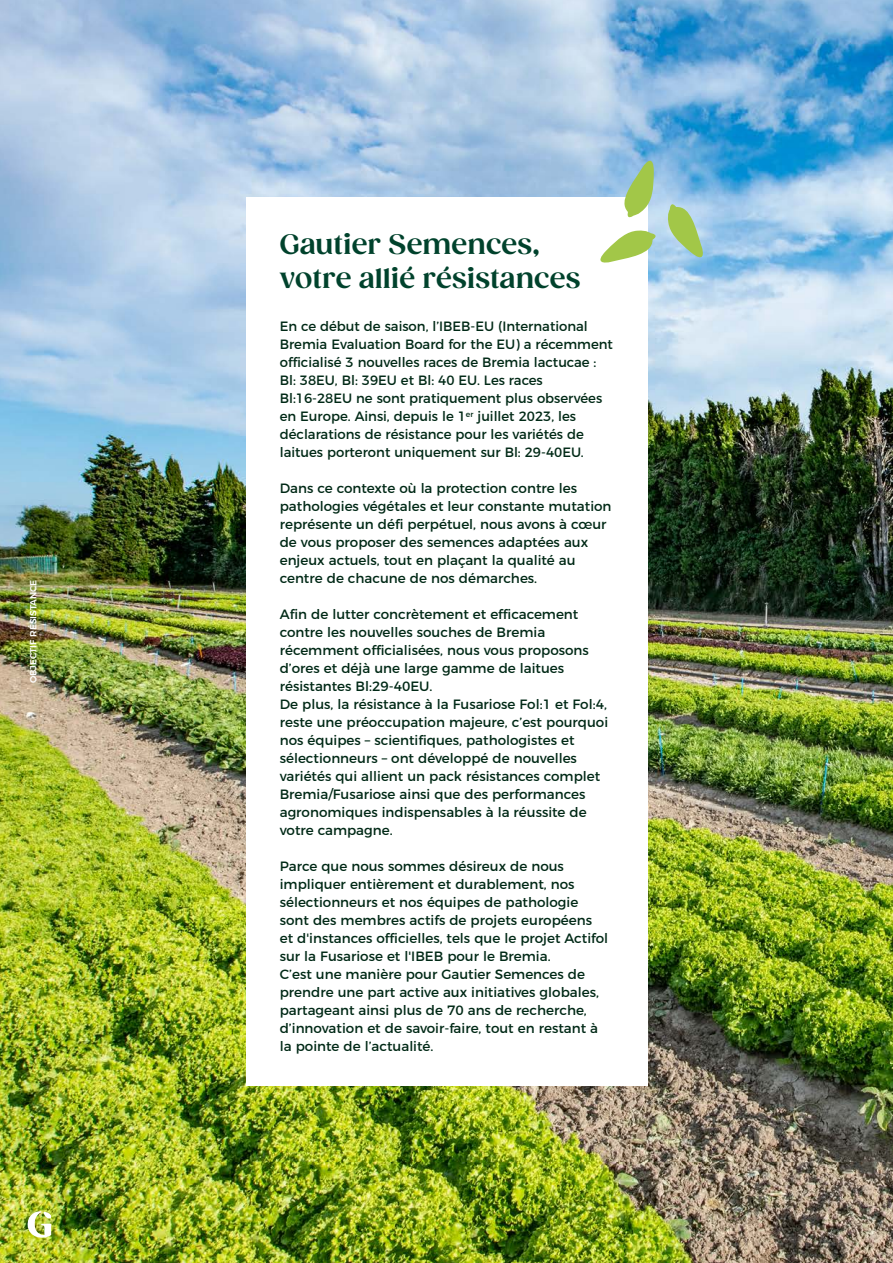
<style>
.page{position:relative;width:893px;height:1263px;background:#fff}
.page>*{position:absolute;margin:0;border:0;box-sizing:border-box;transform-origin:0 0}
.t1{font:700 27px/33.8px "Gazpacho";color:#00422c}
.t2{font:13.5px/18px "Montserrat";color:#002916}
.t3{font:500 9px "Montserrat";color:#fff}
</style>
<div class="page">
<img style="left:0;top:0;width:893px;height:1263px">
<svg style="left:27px;top:1211px;width:25px;height:29px"></svg>
<div style="left:246px;top:197px;width:401px;height:888px;background:#fff"></div>
<svg style="left:623px;top:154px;width:31px;height:64px;background:#a4c897"></svg>
<svg style="left:600px;top:230px;width:56px;height:34px"></svg>
<svg style="left:667px;top:204px;width:37px;height:59px;background:#a9cca1"></svg>
<p class="t3" style="left:26px;top:683px;width:105px;rotate:-90deg">OBJECTIF RÉSISTANCE</p>
<h1 class="t1" style="left:280px;top:228px;width:302px">Gautier Semences, votre allié résistances</h1>
<p class="t2" style="left:280px;top:316px;width:335px">En ce début de saison, l’IBEB-EU (International Bremia Evaluation Board for the EU) a récemment officialisé 3 nouvelles races de Bremia lactucae :<br>Bl: 38EU, Bl: 39EU et Bl: 40 EU. Les races Bl:16-28EU ne sont pratiquement plus observées en Europe. Ainsi, depuis le 1<sup>er</sup> juillet 2023, les déclarations de résistance pour les variétés de laitues porteront uniquement sur Bl: 29-40EU.</p>
<p class="t2" style="left:280px;top:478px;width:333px">Dans ce contexte où la protection contre les pathologies végétales et leur constante mutation représente un défi perpétuel, nous avons à cœur de vous proposer des semences adaptées aux enjeux actuels, tout en plaçant la qualité au centre de chacune de nos démarches.</p>
<p class="t2" style="left:280px;top:604px;width:330px">Afin de lutter concrètement et efficacement contre les nouvelles souches de Bremia récemment officialisées, nous vous proposons d’ores et déjà une large gamme de laitues résistantes Bl:29-40EU.<br>De plus, la résistance à la Fusariose Fol:1 et Fol:4, reste une préoccupation majeure, c’est pourquoi nos équipes – scientifiques, pathologistes et sélectionneurs – ont développé de nouvelles variétés qui allient un pack résistances complet Bremia/Fusariose ainsi que des performances agronomiques indispensables à la réussite de votre campagne.</p>
<p class="t2" style="left:280px;top:856px;width:330px">Parce que nous sommes désireux de nous impliquer entièrement et durablement, nos sélectionneurs et nos équipes de pathologie sont des membres actifs de projets européens et d'instances officielles, tels que le projet Actifol sur la Fusariose et l'IBEB pour le Bremia.<br>C’est une manière pour Gautier Semences de prendre une part active aux initiatives globales, partageant ainsi plus de 70 ans de recherche, d’innovation et de savoir-faire, tout en restant à la pointe de l’actualité.</p>
</div>
